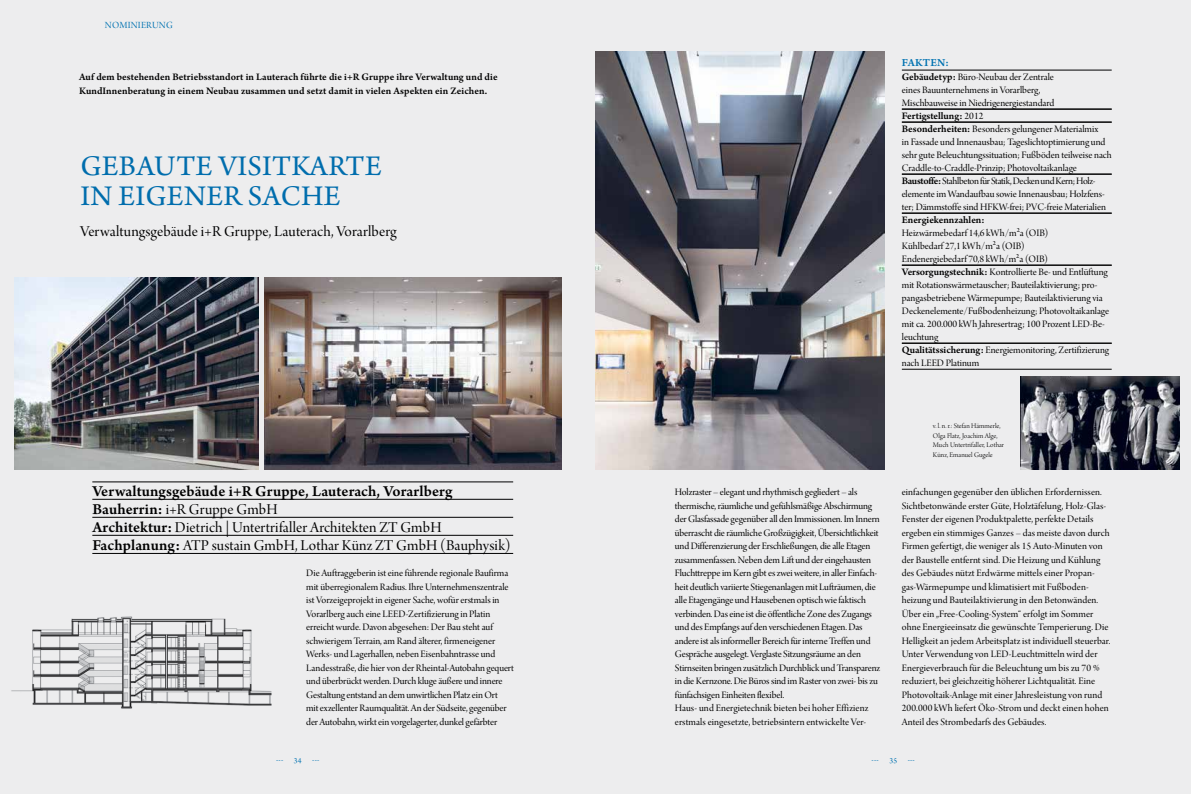
<style>
.page{position:relative;width:1191px;height:794px;background:#fff}
.page>*{position:absolute;margin:0;border:0;box-sizing:border-box;transform-origin:0 0}
.t1{font:30px/30px "Arno Pro";letter-spacing:.01em;color:#006dad}
.t2{font:16px/18px "Arno Pro Display";letter-spacing:.01em;color:#000}
.t3{font:600 16px "Arno Pro";letter-spacing:.005em;color:#000}
.t4{font:600 11.4px "Arno Pro";color:#0072b1}
.t5{font:10.5px/13.5px "Arno Pro Display";letter-spacing:-.005em;color:#000}
.t6{font:600 10.5px/13.5px "Arno Pro";letter-spacing:.01em;color:#000}
.t7{font:10px "Arno Pro Display";color:#0072b1}
.t8{font:8px "Arno Pro";color:#0072b1}
.t9{font:7.5px/9.5px "Arno Pro Light Display";letter-spacing:.01em;color:#000}
.s1{font-family:"Arno Pro";font-weight:600}
.s2{font-family:"Arno Pro Display";font-weight:400}
</style>
<div class="page">
<div style="left:0;top:0;width:595px;height:794px;background:#ededee"></div>
<div style="left:595px;top:0;width:596px;height:794px;background:#ededee"></div>
<img style="left:595px;top:51px;width:289px;height:418px">
<img style="left:265px;top:277px;width:296px;height:192px">
<hr style="left:92px;top:481px;width:421px;height:1px;background:#000">
<hr style="left:92px;top:499px;width:421px;height:1px;background:#000">
<hr style="left:92px;top:517px;width:421px;height:1px;background:#000">
<hr style="left:92px;top:535px;width:421px;height:1px;background:#000">
<hr style="left:92px;top:553px;width:421px;height:1px;background:#000">
<hr style="left:902px;top:70px;width:209px;height:1px;background:#000">
<hr style="left:902px;top:109px;width:209px;height:1px;background:#000">
<hr style="left:902px;top:122px;width:209px;height:1px;background:#000">
<hr style="left:902px;top:174px;width:209px;height:1px;background:#000">
<hr style="left:902px;top:213px;width:209px;height:1px;background:#000">
<hr style="left:902px;top:265px;width:209px;height:1px;background:#000">
<hr style="left:902px;top:343px;width:209px;height:1px;background:#000">
<hr style="left:902px;top:369px;width:209px;height:1px;background:#000">
<img style="left:1020px;top:376px;width:159px;height:93px">
<img style="left:14px;top:277px;width:244px;height:192px">
<img style="left:11px;top:616px;width:261px;height:93px">
<p class="t7" style="left:105px;top:20px;width:30px">NOMINIERUNG</p>
<p class="t6" style="left:79px;top:71px;width:420px">Auf dem bestehenden Betriebsstandort in Lauterach führte die i+R Gruppe ihre Verwaltung und die<br>KundInnenberatung in einem Neubau zusammen und setzt damit in vielen Aspekten ein Zeichen.</p>
<h1 class="t1" style="left:80px;top:153px;width:303px">GEBAUTE VISITKARTE<br>IN EIGENER SACHE</h1>
<h2 class="t2" style="left:80px;top:223px;width:318px">Verwaltungsgebäude i+R Gruppe, Lauterach, Vorarlberg</h2>
<h2 class="t3" style="left:92px;top:482px;width:362px">Verwaltungsgebäude i+R Gruppe, Lauterach, Vorarlberg</h2>
<h2 class="t2" style="left:92px;top:501px;width:420px"><span class="s1">Bauherrin:</span> i+R Gruppe GmbH<br><span class="s1">Architektur:</span> Dietrich | Untertrifaller Architekten ZT GmbH<br><span class="s1">Fachplanung:</span> ATP sustain GmbH, Lothar Künz ZT GmbH (Bauphysik)</h2>
<p class="t5" style="left:306px;top:567px;width:204px">Die Auftraggeberin ist eine führende regionale Baufirma mit überregionalem Radius. Ihre Unternehmenszentrale ist Vorzeigeprojekt in eigener Sache, wofür erstmals in Vorarlberg auch eine LEED</p>
<p class="t5" style="left:306px;top:607px;width:209px;text-indent:100px">-Zertifizierung in Platin erreicht wurde. Davon abgesehen: Der Bau steht auf schwierigem Terrain, am Rand älterer, firmeneigener Werks- und Lagerhallen, neben Eisenbahntrasse und Landesstraße, die hier von der Rheintal-Autobahn gequert und überbrückt werden. Durch kluge äußere und innere Gestaltung entstand an dem unwirtlichen Platz ein Ort<br>mit exzellenter Raumqualität. An der Südseite, gegenüber der Autobahn, wirkt ein vorgelagerter, dunkel gefärbter</p>
<p class="t4" style="left:901px;top:56px;width:49px">Fakten:</p>
<p class="t5" style="left:902px;top:71px;width:154px;line-height:13px"><span class="s1">Gebäudetyp:</span> Büro-Neubau der Zentrale eines Bauunternehmens in Vorarlberg,<br>Mischbauweise in Niedrigenergiestandard</p>
<p class="t6" style="left:902px;top:110px;width:83px">Fertigstellung: <span class="s2">2012</span></p>
<p class="t5" style="left:902px;top:123px;width:211px;line-height:13px"><span class="s1">Besonderheiten:</span> Besonders gelungener Materialmix<br>in Fassade und Innenausbau; Tageslichtoptimierung und sehr gute Beleuchtungssituation; Fußböden teilweise nach Craddle-to-Craddle-Prinzip; Photovoltaikanlage <span class="s1">Baustoffe:</span> Stahlbeton für Statik, Decken und Kern; Holz&shy;elemente im Wandaufbau sowie Innenausbau; Holzfens&shy;ter; Dämmstoffe sind HFKW-frei; PVC-freie Materialien</p>
<p class="t6" style="left:902px;top:214px;width:84px">Energiekennzahlen:</p>
<p class="t5" style="left:902px;top:227px;width:209px;line-height:13px">Heizwärmebedarf 14,6 kWh/m²a (OIB)<br>Kühlbedarf 27,1 kWh/m²a (OIB)<br>Endenergiebedarf 70,8 kWh/m²a (OIB)<br><span class="s1">Versorgungstechnik:</span> Kontrollierte Be- und Entlüftung mit Rotationswärmetauscher; Bauteilaktivierung; pro&shy;pangasbetriebene Wärmepumpe; Bauteilaktivierung via Deckenelemente/Fußbodenheizung; Photovoltaikanlage mit ca. 200.000 kWh Jahresertrag; 100 Prozent LED -Be&shy;leuchtung<br><span class="s1">Qualitätssicherung:</span> Energiemonitoring, Zertifizierung nach LEED</p>
<p class="t5" style="left:945px;top:357px;width:35px">Platinum</p>
<p class="t9" style="left:933px;top:422px;width:73px">v. l. n. r.: Stefan Hämmerle,<br>Olga Flatz, Joachim Alge,<br>Much Untertrifaller, Lothar<br>Künz, Emanuel Gugele</p>
<p class="t5" style="left:675px;top:486px;width:207px">Holzraster – elegant und rhythmisch gegliedert – als thermische, räumliche und gefühlsmäßige Abschirmung der Glasfassade gegenüber all den Immissionen. Im Innern überrascht die räumliche Großzügigkeit, Übersichtlichkeit und Differenzierung der Erschließungen, die alle Etagen zusammenfassen. Neben dem Lift und der eingehausten Fluchttreppe im Kern gibt es zwei weitere, in aller Einfach&shy;heit deutlich variierte Stiegenanlagen mit Lufträumen, die alle Etagengänge und Hausebenen optisch wie faktisch verbinden. Das eine ist die öffentliche Zone des Zugangs und des Empfangs aufden verschiedenen Etagen. Das andere ist als informeller Bereich für interne Treffen und Gespräche ausgelegt. Verglaste Sitzungsräume an den Stirnseiten bringen zusätzlich Durchblick und Transparenz in die Kernzone. Die Büros sind im Raster von zwei- bis zu fünfachsigen Einheiten flexibel.<br>Haus- und Energietechnik bieten bei hoher Effizienz erstmals eingesetzte, betriebsintern entwickelte Ver-</p>
<p class="t5" style="left:901px;top:486px;width:210px">einfachungen gegenüber den üblichen Erfordernissen.<br>Sichtbetonwände erster Güte, Holztäfelung, Holz-Glas-Fenster der eigenen Produktpalette, perfekte Details ergeben ein stimmiges Ganzes – das meiste davon durch Firmen gefertigt, die weniger als 15 Auto-Minuten von der Baustelle entfernt sind. Die Heizung und Kühlung des Gebäudes nützt Erdwärme mittels einer Propan&shy;gas-Wärmepumpe und klimatisiert mit Fußboden&shy;heizung und Bauteilaktivierung in den Betonwänden.<br>Über ein „Free-Cooling-System“ erfolgt im Sommer ohne Energieeinsatz die gewünschte Temperierung. Die Helligkeit an jedem Arbeitsplatz ist individuell steuerbar.<br>Unter Verwendung von LED -Leuchtmitteln wird der Energieverbrauch für die Beleuchtung um bis zu 70 % reduziert, bei gleichzeitig höherer Lichtqualität. Eine Photovoltaik-Anlage mit einer Jahresleistung von rund 200.000 kWh liefert Öko-Strom und deckt einen hohen Anteil des Strombedarfs des Gebäudes.</p>
<p class="t8" style="left:276px;top:756px;width:9px">---</p>
<p class="t8" style="left:294px;top:756px;width:9px">34</p>
<p class="t8" style="left:312px;top:756px;width:9px">---</p>
<p class="t8" style="left:871px;top:756px;width:9px">---</p>
<p class="t8" style="left:889px;top:756px;width:9px">35</p>
<p class="t8" style="left:907px;top:756px;width:9px">---</p>
</div>
